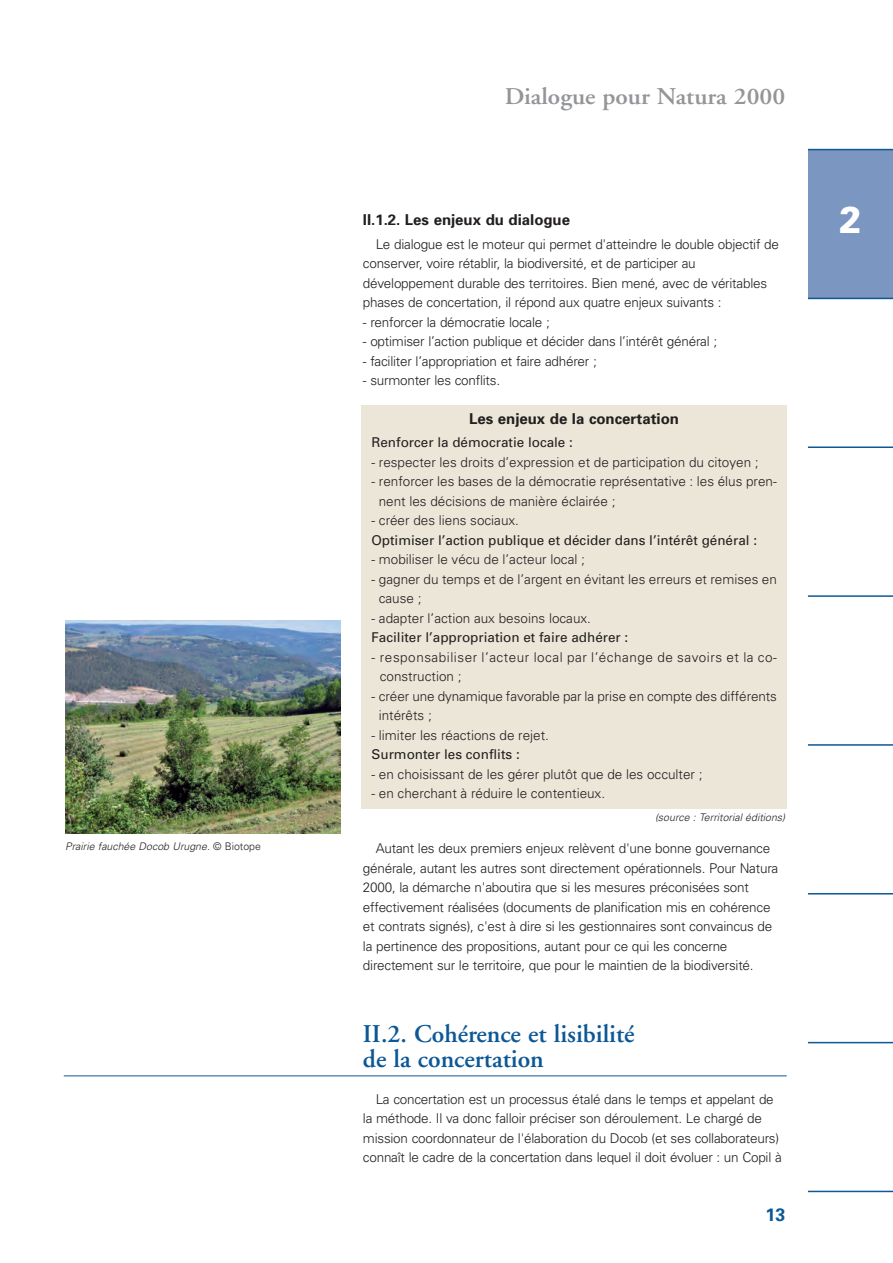
<style>
.page{position:relative;width:893px;height:1263px;background:#fff}
.page>*{position:absolute;margin:0;border:0;box-sizing:border-box;transform-origin:0 0}
.t1{font:900 37.5px "Univers";color:#fff;scale:.9 1}
.t2{font:600 25.5px/25.5px "Adobe Garamond";color:#0c5896}
.t3{font:600 24px "Adobe Garamond";color:#939598;scale:1.05 1}
.t4{font:700 18px "Univers";color:#0c5896}
.t5{font:700 15px "Univers";color:#231f20}
.t6{font:300 13.5px/19.5px "Univers";letter-spacing:-.015em;color:#231f20}
.t7{font:13.5px "Univers";color:#231f20}
.t8{font:300 13.5px/19.5px "Univers";letter-spacing:.04em;color:#231f20}
.t9{font:italic 300 10.5px "Univers";letter-spacing:.005em;color:#231f20}
.s1{font-style:normal}
</style>
<div class="page">
<div style="left:808px;top:149px;width:85px;height:149px;background:#7b96c1"></div>
<hr style="left:808px;top:446px;width:85px;height:2px;background:#0c5896">
<hr style="left:808px;top:298px;width:85px;height:1px;background:#0c5896">
<hr style="left:808px;top:149px;width:85px;height:1px;background:#0c5896">
<hr style="left:808px;top:595px;width:85px;height:2px;background:#0c5896">
<hr style="left:808px;top:744px;width:85px;height:2px;background:#0c5896">
<hr style="left:808px;top:893px;width:85px;height:1px;background:#0c5896">
<hr style="left:808px;top:1042px;width:85px;height:1px;background:#0c5896">
<hr style="left:808px;top:1191px;width:85px;height:1px;background:#0c5896">
<div style="left:361px;top:405px;width:426px;height:403px;background:#ebe6d8"></div>
<hr style="left:64px;top:1075px;width:723px;height:1px;background:#0c5896">
<img style="left:65px;top:621px;width:275px;height:213px">
<p class="t9" style="left:65px;top:840px;width:197px">Prairie fauchée Docob Urugne. <span class="s1">© Biotope</span></p>
<h3 class="t3" style="left:505px;top:87px;width:269px">Dialogue pour Natura 2000</h3>
<p class="t5" style="left:363px;top:214px;width:209px">II.1.2. Les enjeux du dialogue</p>
<p class="t6" style="left:363px;top:234px;width:418px;text-indent:13px">Le dialogue est le moteur qui permet d'atteindre le double objectif de conserver, voire rétablir, la biodiversité, et de participer au développement durable des territoires. Bien mené, avec de véritables phases de concertation, il répond aux quatre enjeux suivants :</p>
<p class="t6" style="left:363px;top:312px;width:188px">- renforcer la démocratie locale ;</p>
<p class="t6" style="left:363px;top:332px;width:356px">- optimiser l’action publique et décider dans l’intérêt général ;</p>
<p class="t6" style="left:363px;top:351px;width:235px">- faciliter l’appropriation et faire adhérer ;</p>
<p class="t6" style="left:363px;top:371px;width:139px">- surmonter les conflits.</p>
<p class="t5" style="left:469px;top:413px;width:211px">Les enjeux de la concertation</p>
<p class="t7" style="left:371px;top:438px;width:203px">Renforcer la démocratie locale :</p>
<p class="t6" style="left:371px;top:452px;width:389px">- respecter les droits d’expression et de participation du citoyen ;</p>
<p class="t6" style="left:379px;top:472px;width:400px;text-indent:-7px">- renforcer les bases de la démocratie représentative : les élus pren&shy;nent les décisions de manière éclairée ;</p>
<p class="t6" style="left:371px;top:511px;width:149px">- créer des liens sociaux.</p>
<p class="t7" style="left:371px;top:535px;width:387px">Optimiser l’action publique et décider dans l’intérêt général :</p>
<p class="t6" style="left:371px;top:550px;width:215px">- mobiliser le vécu de l’acteur local ;</p>
<p class="t6" style="left:379px;top:569px;width:400px;text-indent:-7px">- gagner du temps et de l’argent en évitant les erreurs et remises en cause ;</p>
<p class="t6" style="left:371px;top:608px;width:221px">- adapter l’action aux besoins locaux.</p>
<p class="t7" style="left:371px;top:633px;width:258px">Faciliter l’appropriation et faire adhérer :</p>
<p class="t8" style="left:380px;top:647px;width:399px;text-indent:-8px">- responsabiliser l’acteur local par l’échange de savoirs et la co&shy;construction ;</p>
<p class="t6" style="left:379px;top:686px;width:400px;text-indent:-7px">- créer une dynamique favorable par la prise en compte des différents intérêts ;</p>
<p class="t6" style="left:371px;top:725px;width:179px">- limiter les réactions de rejet.</p>
<p class="t7" style="left:371px;top:749px;width:150px">Surmonter les conflits :</p>
<p class="t6" style="left:371px;top:764px;width:333px">- en choisissant de les gérer plutôt que de les occulter ;</p>
<p class="t6" style="left:371px;top:784px;width:235px">- en cherchant à réduire le contentieux.</p>
<p class="t9" style="left:655px;top:811px;width:132px">(source : Territorial éditions)</p>
<p class="t6" style="left:363px;top:839px;width:417px;text-indent:13px">Autant les deux premiers enjeux relèvent d'une bonne gouvernance générale, autant les autres sont directement opérationnels. Pour Natura 2000, la démarche n'aboutira que si les mesures préconisées sont effectivement réalisées (documents de planification mis en cohérence et contrats signés), c'est à dire si les gestionnaires sont convaincus de la pertinence des propositions, autant pour ce qui les concerne directement sur le territoire, que pour le maintien de la biodiversité.</p>
<h2 class="t2" style="left:363px;top:1023px;width:273px">II.2. Cohérence et lisibilité de la concertation</h2>
<p class="t6" style="left:363px;top:1089px;width:420px;text-indent:13px">La concertation est un processus étalé dans le temps et appelant de la méthode. Il va donc falloir préciser son déroulement. Le chargé de mission coordonnateur de l'élaboration du Docob (et ses collaborateurs) connaît le cadre de la concertation dans lequel il doit évoluer : un Copil à</p>
<h3 class="t4" style="left:765px;top:1208px;width:21px">13</h3>
<h1 class="t1" style="left:839px;top:206px;width:27px">2</h1>
</div>
